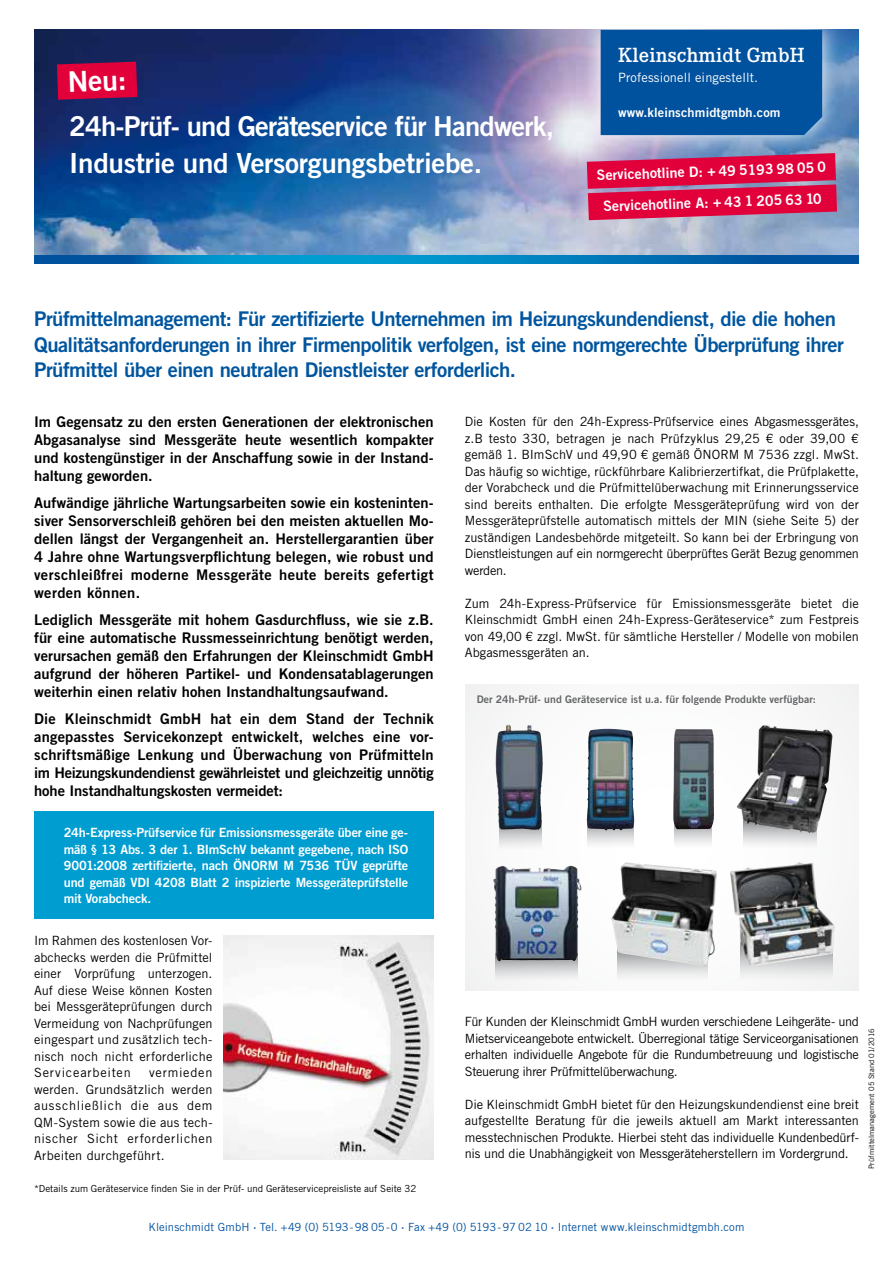
<style>
.page{position:relative;width:893px;height:1263px;background:#fff}
.page>*{position:absolute;margin:0;border:0;box-sizing:border-box;transform-origin:0 0}
.t1{font:28.5px "Trade Gothic LT Std Bd 2";color:#fff}
.t2{font:27.75px "Trade Gothic LT Std Bd 2";letter-spacing:-.01em;color:#fff}
.t3{font:27.45px "Trade Gothic LT Std Bd 2";letter-spacing:-.03em;color:#fff}
.t4{font:600 21.3px "Corporate E";letter-spacing:.005em;color:#fff}
.t5{font:20.25px/25.5px "Trade Gothic LT Std Bd 2";letter-spacing:-.025em;color:#00559f}
.t6{font:14.7px/18px "Trade Gothic LT Std Bd 2";letter-spacing:.005em;color:#000;text-align:justify}
.t7{font:14.25px "Trade Gothic LT Std Bd 2";color:#fff}
.t8{font:12.75px/16.5px "Trade Gothic LT Std";letter-spacing:-.005em;color:#000;text-align:justify}
.t9{font:12.75px/16.5px "Trade Gothic LT Std Bd 2";letter-spacing:-.005em;color:#fff;text-align:justify}
.t10{font:12.75px "Trade Gothic LT Std";letter-spacing:.01em;color:#fff}
.t11{font:11.25px "Trade Gothic LT Std";letter-spacing:.005em;color:#00519e}
.t12{font:10.5px "Trade Gothic LT Std Bd 2";letter-spacing:.005em;color:#646567}
.t13{font:9.75px "Trade Gothic LT Std";letter-spacing:-.005em;color:#000}
.t14{font:7.5px "Trade Gothic LT Std";letter-spacing:.005em;color:#000}
.s1{font-family:"Trade Gothic LT Std Bd 2"}
</style>
<div class="page">
<img style="left:34px;top:30px;width:824px;height:225px">
<svg style="left:34px;top:255px;width:824px;height:9px;background:#0078b8"></svg>
<svg style="left:57px;top:62px;width:80px;height:38px;background:#d1033e"></svg>
<div style="left:34px;top:811px;width:400px;height:107px;background:#009dd1"></div>
<img style="left:224px;top:936px;width:210px;height:224px">
<svg style="left:587px;top:154px;width:250px;height:66px;background:#d41e55"></svg>
<svg style="left:582px;top:29px;width:259px;height:125px;background:#9baed0"></svg>
<div style="left:601px;top:30px;width:221px;height:105px;background:#00519e"></div>
<svg style="left:465px;top:685px;width:394px;height:305px"></svg>
<svg style="left:499px;top:830px;width:42px;height:20px"></svg>
<img style="left:496px;top:725px;width:46px;height:105px">
<svg style="left:587px;top:830px;width:47px;height:19px"></svg>
<img style="left:587px;top:729px;width:47px;height:101px">
<svg style="left:674px;top:829px;width:37px;height:20px"></svg>
<img style="left:673px;top:729px;width:41px;height:100px">
<svg style="left:743px;top:820px;width:73px;height:29px"></svg>
<img style="left:751px;top:725px;width:12px;height:62px">
<svg style="left:495px;top:953px;width:82px;height:28px;background:#afb2b6"></svg>
<img style="left:493px;top:865px;width:75px;height:38px">
<svg style="left:618px;top:948px;width:90px;height:33px"></svg>
<img style="left:618px;top:862px;width:7px;height:44px">
<svg style="left:740px;top:942px;width:93px;height:39px;background:#c0c2c3"></svg>
<img style="left:730px;top:863px;width:68px;height:35px">
<h1 class="t1" style="left:67px;top:64px;width:60px;rotate:-2deg">Neu:</h1>
<h3 class="t3" style="left:69px;top:109px;width:486px">24h-Prüf- und Geräteservice für Handwerk,</h3>
<h2 class="t2" style="left:69px;top:146px;width:415px">Industrie und Versorgungsbetriebe.</h2>
<h3 class="t4" style="left:618px;top:40px;width:188px">Kleinschmidt GmbH</h3>
<p class="t10" style="left:618px;top:70px;width:141px">Professionell eingestellt.</p>
<p class="t9" style="left:618px;top:104px;width:164px">www.kleinschmidtgmbh.com</p>
<p class="t7" style="left:596px;top:166px;width:231px;rotate:-2deg">Servicehotline D: + 49 5193 98 05 0</p>
<p class="t7" style="left:603px;top:197px;width:220px;rotate:-2deg">Servicehotline A: + 43 1 205 63 10</p>
<p class="t5" style="left:34px;top:306px;width:811px">Prüfmittelmanagement: Für zertifizierte Unternehmen im Heizungskundendienst, die die hohen<br>Qualitätsanforderungen in ihrer Firmenpolitik verfolgen, ist eine normgerechte Überprüfung ihrer<br>Prüfmittel über einen neutralen Dienstleister erforderlich.</p>
<p class="t6" style="left:34px;top:413px;width:401px">Im Gegensatz zu den ersten Generationen der elektronischen Abgasanalyse sind Messgeräte heute wesentlich kompakter und kostengünstiger in der Anschaffung sowie in der Instand&shy;haltung geworden.</p>
<p class="t6" style="left:34px;top:494px;width:401px">Aufwändige jährliche Wartungsarbeiten sowie ein kosteninten&shy;siver Sensorverschleiß gehören bei den meisten aktuellen Mo&shy;dellen längst der Vergangenheit an. Herstellergarantien über 4 Jahre ohne Wartungsverpflichtung belegen, wie robust und verschleißfrei moderne Messgeräte heute bereits gefertigt werden können.</p>
<p class="t6" style="left:34px;top:611px;width:401px">Lediglich Messgeräte mit hohem Gasdurchfluss, wie sie z.B. für eine automatische Russmesseinrichtung benötigt werden, verursachen gemäß den Erfahrungen der Kleinschmidt GmbH aufgrund der höheren Partikel- und Kondensatablagerungen weiterhin einen relativ hohen Instandhaltungsaufwand.</p>
<p class="t6" style="left:34px;top:710px;width:401px">Die Kleinschmidt GmbH hat ein dem Stand der Technik angepasstes Servicekonzept entwickelt, welches eine vor&shy;schriftsmäßige Lenkung und Überwachung von Prüfmitteln im Heizungskundendienst gewährleistet und gleichzeitig unnötig hohe Instandhaltungskosten vermeidet:</p>
<p class="t9" style="left:64px;top:824px;width:346px">24h-Express-Prüfservice für Emissionsmessgeräte über eine ge&shy;mäß § 13 Abs. 3 der 1. BImSchV bekannt gegebene, nach ISO 9001:2008 zertifizierte, nach ÖNORM M 7536 TÜV geprüfte und gemäß VDI 4208 Blatt 2 inspizierte Messgeräteprüfstelle mit Vorabcheck.</p>
<p class="t8" style="left:465px;top:413px;width:396px">Die Kosten für den 24h-Express-Prüfservice eines Abgasmessgerätes, z.B testo 330, betragen je nach Prüfzyklus 29,25 € oder 39,00 € gemäß 1. BImSchV und 49,90 € gemäß ÖNORM M 7536 zzgl. MwSt.<br>Das häufig so wichtige, rückführbare Kalibrierzertifkat, die Prüfplakette, der Vorabcheck und die Prüfmittelüberwachung mit Erinnerungsservice sind bereits enthalten. Die erfolgte Messgeräteprüfung wird von der Messgeräteprüfstelle automatisch mittels der MIN (siehe Seite 5) der zuständigen Landesbehörde mitgeteilt. So kann bei der Erbringung von Dienstleistungen auf ein normgerecht überprüftes Gerät Bezug genommen werden.</p>
<p class="t8" style="left:465px;top:595px;width:395px">Zum 24h-Express-Prüfservice für Emissionsmessgeräte bietet die Kleinschmidt GmbH einen 24h-Express-Geräteservice* zum Festpreis von 49,00 € zzgl. MwSt. für sämtliche Hersteller / Modelle von mobilen Abgasmessgeräten an.</p>
<p class="t12" style="left:477px;top:693px;width:341px">Der 24h-Prüf- und Geräteservice ist u.a. für folgende Produkte verfügbar:</p>
<p class="t8" style="left:34px;top:932px;width:180px">Im Rahmen des kostenlosen Vor&shy;abchecks werden die Prüfmittel einer Vorprüfung unterzogen.<br>Auf diese Weise können Kosten bei Messgeräteprüfungen durch Vermeidung von Nachprüfungen eingespart und zusätzlich tech&shy;nisch noch nicht erforderliche Servicearbeiten</p>
<p class="t8" style="left:34px;top:1064px;width:180px;text-indent:115px">vermieden werden. Grundsätzlich werden ausschließlich die aus dem QM-System sowie die aus tech&shy;nischer Sicht erforderlichen Arbeiten durchgeführt.</p>
<p class="t13" style="left:34px;top:1183px;width:384px">*Details zum Geräteservice finden Sie in der Prüf- und Geräteservicepreisliste auf Seite 32</p>
<p class="t8" style="left:465px;top:1013px;width:396px">Für Kunden der Kleinschmidt GmbH wurden verschiedene Leihgeräte- und Mietserviceangebote entwickelt. Überregional tätige Serviceorganisationen erhalten individuelle Angebote für die Rundumbetreuung und logistische Steuerung ihrer Prüfmittelüberwachung.</p>
<p class="t8" style="left:465px;top:1096px;width:396px">Die Kleinschmidt GmbH bietet für den Heizungskundendienst eine breit aufgestellte Beratung für die jeweils aktuell am Markt interessanten messtechnischen Produkte. Hierbei steht das individuelle Kundenbedürf&shy;nis und die Unabhängigkeit von Messgeräteherstellern im Vordergrund.</p>
<p class="t14" style="left:867px;top:1169px;width:142px;rotate:-90deg">Prüfmittelmanagement 05 Stand 01/2016</p>
<p class="t11" style="left:148px;top:1220px;width:597px">Kleinschmidt GmbH <span class="s1">·</span> Tel. +49 (0) 5193 - 98 05 - 0 <span class="s1">·</span> Fax +49 (0) 5193 - 97 02 10 <span class="s1">·</span> Internet www.kleinschmidtgmbh.com</p>
</div>
